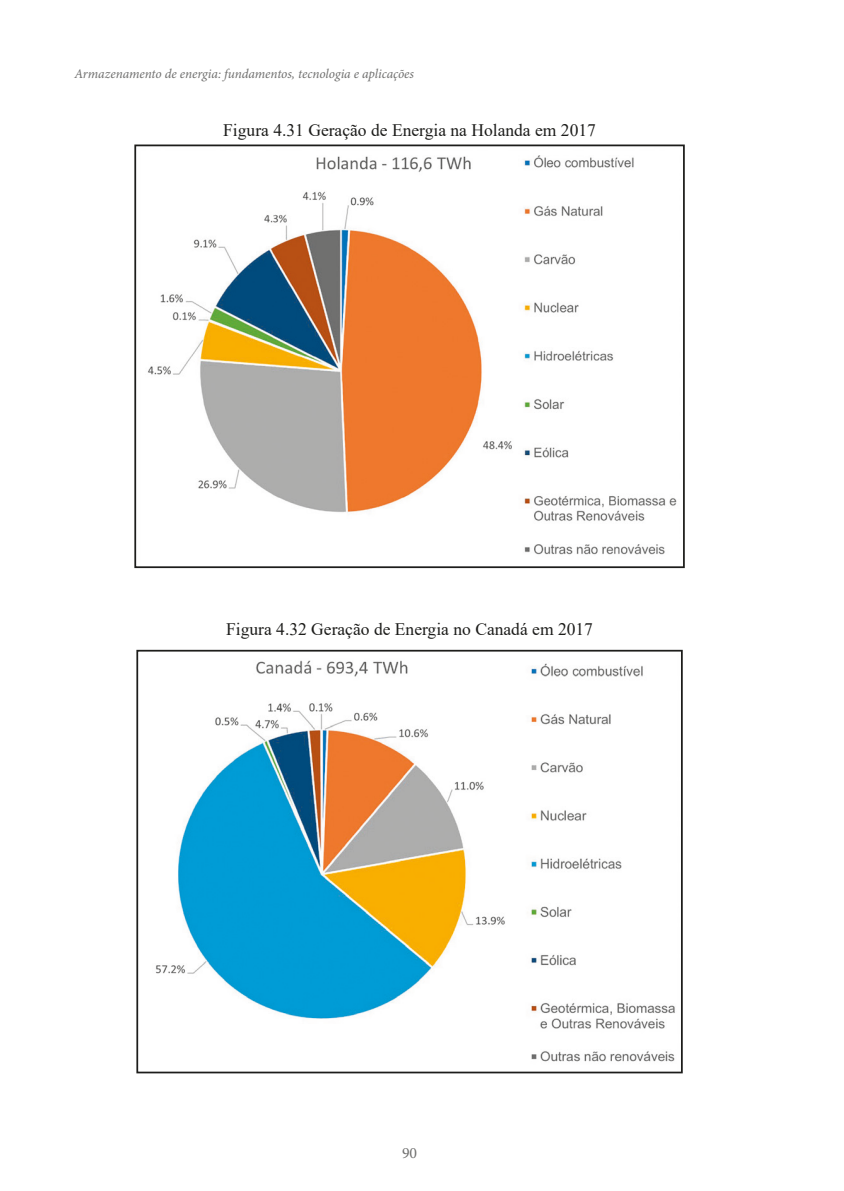
<style>
.page{position:relative;width:844px;height:1191px;background:#fff}
.page>*{position:absolute;margin:0;border:0;box-sizing:border-box;transform-origin:0 0}
.t1{font:17.5px "Times New Roman";color:#1d1d1b}
.t2{font:15.75px "Minion Pro";color:#70706f}
.t3{font:italic 13.3px "Minion Pro";letter-spacing:-.005em;color:#70706f}
</style>
<div class="page">
<img style="left:148px;top:155px;width:529px;height:400px">
<div style="left:134px;top:144px;width:550px;height:424px;border:2px solid #1d1d1b"></div>
<img style="left:156px;top:660px;width:519px;height:402px">
<div style="left:136px;top:650px;width:546px;height:423px;border:2px solid #1d1d1b"></div>
<p class="t3" style="left:74px;top:65px;width:341px">Armazenamento de energia: fundamentos, tecnologia e aplicações</p>
<p class="t1" style="left:223px;top:118px;width:374px">Figura 4.31 Geração de Energia na Holanda em 2017</p>
<p class="t1" style="left:226px;top:616px;width:368px">Figura 4.32 Geração de Energia no Canadá em 2017</p>
<p class="t2" style="left:402px;top:1142px;width:17px">90</p>
</div>
